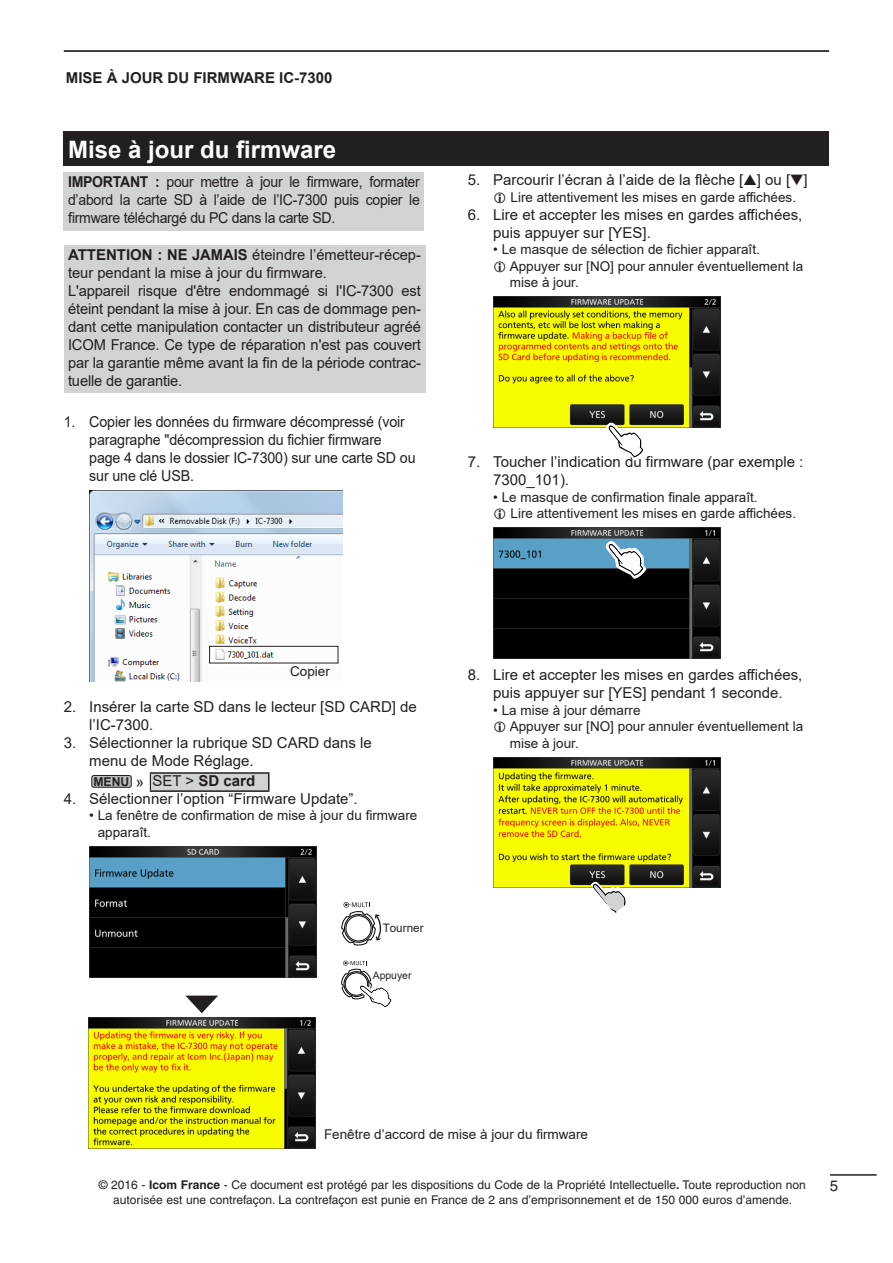
<style>
.page{position:relative;width:893px;height:1263px;background:#fff}
.page>*{position:absolute;margin:0;border:0;box-sizing:border-box;transform-origin:0 0}
.白大タイトル_A4_A5_-記号なし_A{font:700 24px "Arial";color:#fff}
.Honbun_10pt__Arial{font:15px/18px "Arial";color:#231f20}
.Honbun_10pt__Arial-2{font:15px/18px "Arial";color:#231f20;scale:.95 1}
.Honbun_10pt__Arial-3{font:15px/18px "Arial";color:#231f20;text-align:justify;scale:.94 1}
.Honbun_10pt__Arial-4{font:700 15px "Arial";color:#231f20}
.Normal_e{font:15px "Helvetica";color:#231f20}
.Honbun_9pt__Arial{font:13.5px/16.5px "Arial";color:#231f20}
.t1{font:700 12.15px "Arial";color:#231f20}
.Normal_e-2{font:12px/15px "Helvetica";color:#231f20;text-align:center}
.t2{font:11.7px "Arial";color:#231f20}
.t3{font:10.35px "Arial";color:#231f20}
.s1{font-weight:700}
.s2{font-family:"Icom Helv"}
.s3{font-weight:400}
</style>
<div class="page">
<hr style="left:64px;top:50px;width:765px;height:2px;background:#231f20">
<div style="left:64px;top:132px;width:765px;height:34px;background:#231f20"></div>
<div style="left:64px;top:172px;width:360px;height:59px;background:#d1d2d4"></div>
<div style="left:64px;top:245px;width:361px;height:148px;background:#d1d2d4"></div>
<img style="left:89px;top:490px;width:253px;height:191px">
<div style="left:150px;top:773px;width:119px;height:18px;background:#d1d2d4"></div>
<hr style="left:150px;top:772px;width:120px;height:2px;background:#231f20">
<hr style="left:150px;top:790px;width:120px;height:2px;background:#231f20">
<svg style="left:268px;top:774px;width:2px;height:16px"></svg>
<svg style="left:150px;top:774px;width:1px;height:16px"></svg>
<div style="left:92px;top:775px;width:39px;height:12px;background:#bcbdc0;border-radius:2px"></div>
<div style="left:91px;top:775px;width:41px;height:13px;border:1px solid #231f20;border-radius:2px"></div>
<img style="left:89px;top:846px;width:228px;height:131px">
<img style="left:493px;top:297px;width:228px;height:130px">
<img style="left:493px;top:528px;width:228px;height:130px">
<img style="left:493px;top:757px;width:228px;height:131px">
<svg style="left:606px;top:421px;width:42px;height:37px"></svg>
<svg style="left:606px;top:539px;width:42px;height:41px"></svg>
<svg style="left:185px;top:995px;width:33px;height:18px"></svg>
<svg style="left:341px;top:902px;width:41px;height:44px"></svg>
<svg style="left:341px;top:961px;width:51px;height:47px"></svg>
<svg style="left:590px;top:881px;width:41px;height:32px"></svg>
<svg style="left:207px;top:644px;width:133px;height:21px"></svg>
<div style="left:209px;top:646px;width:129px;height:17px;border:1px solid #231f20"></div>
<img style="left:88px;top:1018px;width:227px;height:131px">
<hr style="left:830px;top:1174px;width:47px;height:2px;background:#231f20">
<p class="Honbun_10pt__Arial-4" style="left:66px;top:67px;width:268px">MISE À JOUR DU FIRMWARE IC-7300</p>
<p class="白大タイトル_A4_A5_-記号なし_A" style="left:68px;top:132px;width:270px">Mise à jour du firmware</p>
<p class="Honbun_10pt__Arial-3" style="left:68px;top:173px;width:376px"><span class="s1">IMPORTANT :</span> pour mettre à jour le firmware, formater d’abord la carte SD à l’aide de l’IC-7300 puis copier le firmware téléchargé du PC dans la carte SD.</p>
<p class="Honbun_10pt__Arial" style="left:68px;top:246px;width:354px"><span class="s1">ATTENTION : NE JAMAIS</span> éteindre l’émetteur-récep&shy;teur pendant la mise à jour du firmware.</p>
<p class="Honbun_10pt__Arial" style="left:68px;top:282px;width:354px;text-align:justify">L'appareil risque d'être endommagé si l'IC-7300 est éteint pendant la mise à jour. En cas de dommage pen&shy;dant cette manipulation contacter un distributeur agréé ICOM France. Ce type de réparation n'est pas couvert par la garantie même avant la fin de la période contrac&shy;tuelle de garantie.</p>
<p class="Honbun_10pt__Arial-2" style="left:89px;top:413px;width:345px;text-indent:-26px">1. Copier les données du firmware décompressé (voir paragraphe "décompression du fichier firmware page 4 dans le dossier IC-7300) sur une carte SD ou sur une clé USB.</p>
<p class="Honbun_10pt__Arial" style="left:468px;top:171px;width:341px">5. Parcourir l’écran à l’aide de la flèche [<span class="s2">Ù</span>] ou [<span class="s2">Ú</span>]</p>
<p class="Honbun_9pt__Arial" style="left:510px;top:189px;width:287px">Lire attentivement les mises en garde affichées.</p>
<p class="Honbun_10pt__Arial" style="left:493px;top:205px;width:311px;text-indent:-26px">6. Lire et accepter les mises en gardes affichées, puis appuyer sur [YES].</p>
<p class="Honbun_9pt__Arial" style="left:493px;top:241px;width:268px">• Le masque de sélection de fichier apparaît.</p>
<p class="Honbun_9pt__Arial" style="left:510px;top:258px;width:295px">Appuyer sur [NO] pour annuler éventuellement la mise à jour.</p>
<p class="Honbun_10pt__Arial" style="left:493px;top:453px;width:312px;text-indent:-26px">7. Toucher l’indication du firmware (par exemple :<br>7300_101).</p>
<p class="Honbun_9pt__Arial" style="left:493px;top:489px;width:266px">• Le masque de confirmation finale apparaît.</p>
<p class="Honbun_9pt__Arial" style="left:510px;top:505px;width:287px">Lire attentivement les mises en garde affichées.</p>
<p class="Honbun_9pt__Arial" style="left:290px;top:663px;width:41px">Copier</p>
<p class="Honbun_10pt__Arial" style="left:89px;top:698px;width:329px;text-indent:-26px">2. Insérer la carte SD dans le lecteur [SD CARD] de l’IC-7300.</p>
<p class="Honbun_10pt__Arial" style="left:89px;top:734px;width:284px;text-indent:-26px">3. Sélectionner la rubrique SD CARD dans le menu de Mode Réglage.</p>
<p class="t1" style="left:93px;top:773px;width:37px">MENU</p>
<p class="Honbun_10pt__Arial" style="left:136px;top:772px;width:10px">»</p>
<p class="Honbun_10pt__Arial-4" style="left:153px;top:770px;width:104px"><span class="s3">SET &gt;</span> SD card</p>
<p class="Honbun_10pt__Arial" style="left:64px;top:789px;width:295px">4. Sélectionner l’option “Firmware Update”.</p>
<p class="Honbun_9pt__Arial" style="left:98px;top:807px;width:321px;text-indent:-8px">• La fenêtre de confirmation de mise à jour du firmware apparaît.</p>
<p class="t2" style="left:383px;top:920px;width:42px">Tourner</p>
<p class="t3" style="left:373px;top:968px;width:40px">Appuyer</p>
<p class="Honbun_10pt__Arial" style="left:468px;top:666px;width:336px;text-align:center">8. Lire et accepter les mises en gardes affichées, puis appuyer sur [YES] pendant 1 seconde.</p>
<p class="Honbun_9pt__Arial" style="left:493px;top:702px;width:149px">• La mise à jour démarre</p>
<p class="Honbun_9pt__Arial" style="left:510px;top:718px;width:295px">Appuyer sur [NO] pour annuler éventuellement la mise à jour.</p>
<p class="Honbun_9pt__Arial" style="left:324px;top:1126px;width:266px">Fenêtre d’accord de mise à jour du firmware</p>
<p class="Normal_e-2" style="left:99px;top:1177px;width:708px">© 2016 - <span class="s1">Icom France</span> - Ce document est protégé par les dispositions du Code de la Propriété Intellectuelle<span class="s1">.</span> Toute reproduction non autorisée est une contrefaçon. La contrefaçon est punie en France de 2 ans d’emprisonnement et de 150 000 euros d’amende.</p>
<p class="Normal_e" style="left:830px;top:1177px;width:10px">5</p>
</div>
